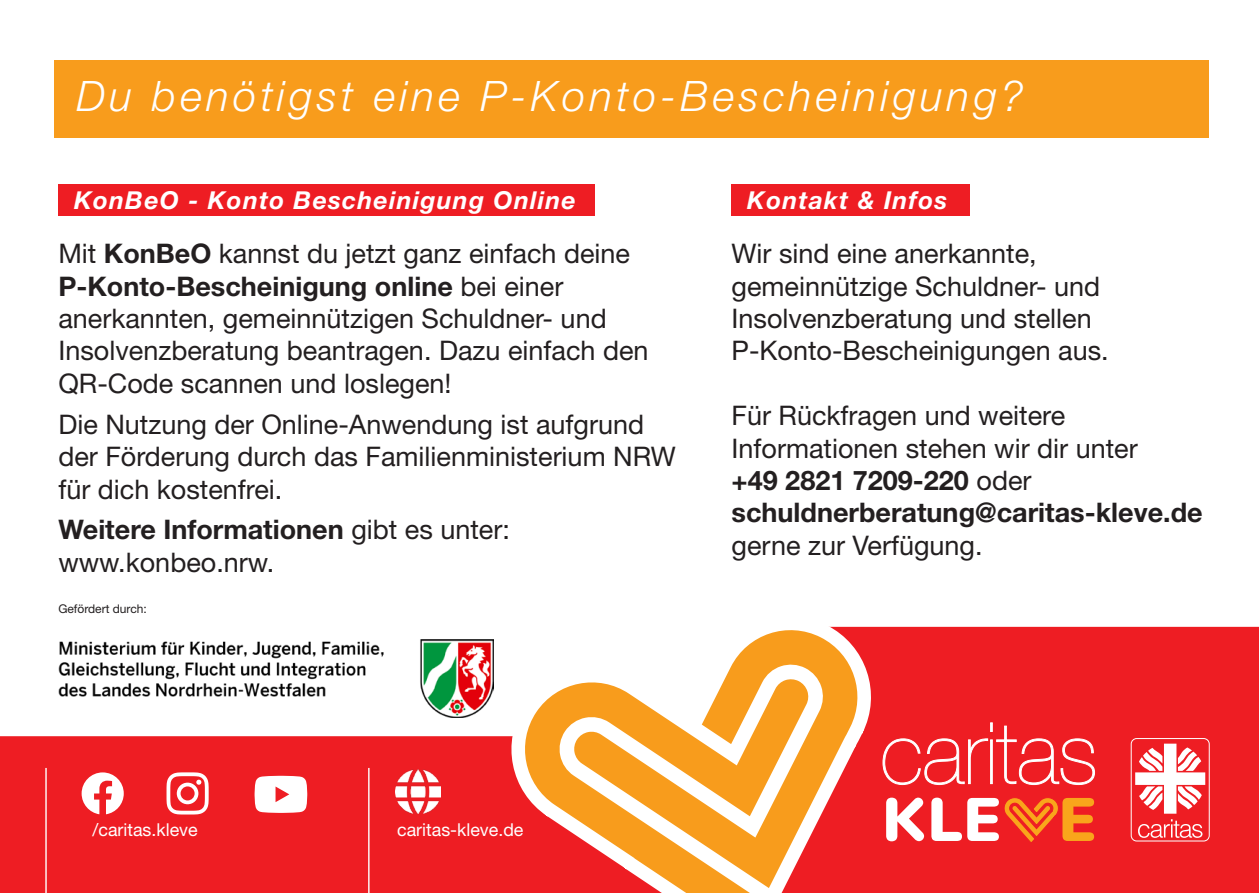
<style>
.page{position:relative;width:1259px;height:893px;background:#fff}
.page>*{position:absolute;margin:0;border:0;box-sizing:border-box;transform-origin:0 0}
.t1{font:italic 300 42px "Helvetica Neue LT Pro";letter-spacing:.1em;color:#fff}
.t2{font:27px/32.4px "Helvetica Neue LT Pro";color:#231f20}
.t3{font:italic 700 24.6px "Helvetica Neue LT Pro";letter-spacing:.05em;color:#fff}
.t4{font:17.7px "Helvetica Neue LT Pro";color:#fff}
.t5{font:12px "Helvetica Neue LT Pro";color:#231f20}
.s1{font-weight:700}
</style>
<div class="page">
<svg style="left:0;top:627px;width:1259px;height:266px;background:#f03a3f"></svg>
<svg style="left:886px;top:798px;width:38px;height:43px"></svg>
<svg style="left:931px;top:796px;width:163px;height:48px"></svg>
<svg style="left:882px;top:722px;width:213px;height:63px;background:#f04045"></svg>
<div style="left:1131px;top:738px;width:78px;height:103px;background:#ee1d23;border-radius:6px"></div>
<div style="left:1130px;top:738px;width:79px;height:103px;border:1px solid #fff;border-radius:6px"></div>
<svg style="left:1135px;top:744px;width:70px;height:94px"></svg>
<img style="left:396px;top:769px;width:44px;height:45px">
<svg style="left:82px;top:772px;width:42px;height:42px"></svg>
<svg style="left:166px;top:772px;width:43px;height:42px"></svg>
<svg style="left:254px;top:776px;width:53px;height:37px"></svg>
<hr style="left:45px;top:768px;width:2px;height:125px;background:#fff">
<hr style="left:368px;top:768px;width:1px;height:125px;background:#fff">
<svg style="left:499px;top:626px;width:378px;height:267px"></svg>
<svg style="left:516px;top:626px;width:351px;height:267px"></svg>
<div style="left:731px;top:184px;width:238px;height:32px;background:#ee1d23"></div>
<div style="left:58px;top:184px;width:537px;height:32px;background:#ee1d23"></div>
<div style="left:54px;top:60px;width:1155px;height:78px;background:#f89c1c"></div>
<img style="left:58px;top:640px;width:436px;height:77px">
<h1 class="t1" style="left:76px;top:71px;width:949px">Du benötigst eine P-Konto-Bescheinigung?</h1>
<p class="t3" style="left:74px;top:185px;width:503px">KonBeO - Konto Bescheinigung Online</p>
<p class="t3" style="left:747px;top:185px;width:202px">Kontakt &amp; Infos</p>
<p class="t2" style="left:58px;top:237px;width:592px">Mit <span class="s1">KonBeO</span> kannst du jetzt ganz einfach deine <span class="s1">P-Konto-Bescheinigung online</span> bei einer anerkannten, gemeinnützigen Schuldner- und Insolvenzberatung beantragen. Dazu einfach den QR-Code scannen und loslegen!</p>
<p class="t2" style="left:58px;top:407px;width:619px">Die Nutzung der Online-Anwendung ist aufgrund der Förderung durch das Familienministerium NRW für dich kostenfrei.</p>
<p class="t2" style="left:58px;top:513px;width:453px"><span class="s1">Weitere Informationen</span> gibt es unter: www.konbeo.nrw.</p>
<p class="t5" style="left:58px;top:601px;width:90px">Gefördert durch:</p>
<p class="t2" style="left:731px;top:237px;width:379px">Wir sind eine anerkannte, gemeinnützige Schuldner- und<br>Insolvenzberatung und stellen<br>P-Konto-Bescheinigungen aus.</p>
<p class="t2" style="left:731px;top:399px;width:473px">Für Rückfragen und weitere<br>Informationen stehen wir dir unter<br><span class="s1">+49 2821 7209-220</span> oder <span class="s1">schuldnerberatung@caritas-kleve.de</span></p>
<p class="t2" style="left:731px;top:528px;width:252px">gerne zur Verfügung.</p>
<p class="t4" style="left:93px;top:819px;width:107px">/caritas.kleve</p>
<p class="t4" style="left:397px;top:818px;width:128px">caritas-kleve.de</p>
</div>
